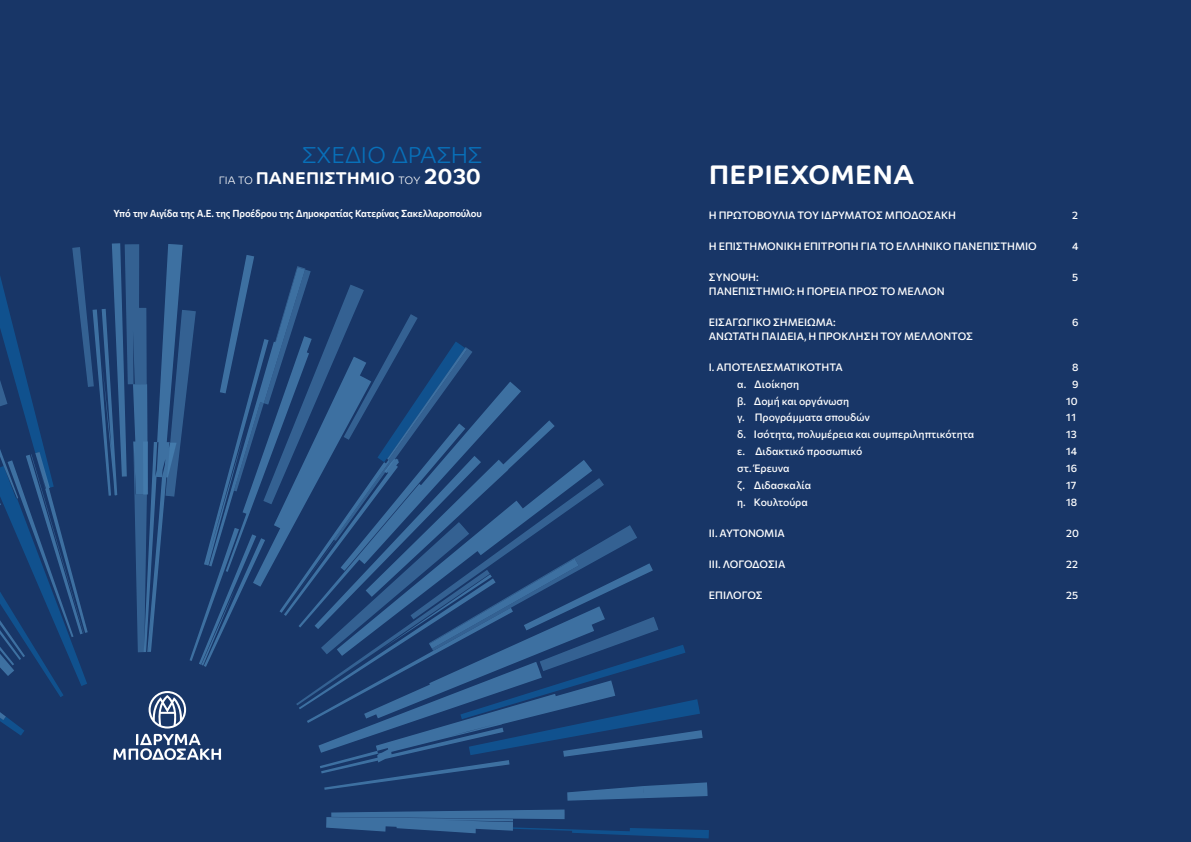
<style>
.page{position:relative;width:1191px;height:842px;background:#183667}
.page>*{position:absolute;margin:0;border:0;box-sizing:border-box;transform-origin:0 0}
.title_2{font:700 27px "Co Text";color:#fff}
.t1{font:300 23.2px "Co Text";color:#0870b9}
.t2{font:700 17.1px "Co Text";color:#fff}
.main_text{font:500 10.5px/14px "Commissioner";color:#fff}
.main_text_2{font:600 10px "Commissioner";letter-spacing:-.02em;color:#fff;scale:.96 1}
.s1{font-weight:300;font-size:10.8px}
.s2{font-size:22.2px}
</style>
<div class="page">
<svg style="left:0;top:243px;width:707px;height:590px"></svg>
<svg style="left:119px;top:651px;width:53px;height:28px"></svg>
<p class="t1" style="left:302px;top:141px;width:181px">ΣΧΈΔΙΟ ΔΡΆΣΗΣ</p>
<p class="t2" style="left:219px;top:168px;width:263px"><span class="s1">ΓΙΑ ΤΟ</span> ΠΑΝΕΠΙΣΤΗΜΙΟ <span class="s1">ΤΟΥ</span> <span class="s2">2030</span></p>
<p class="main_text_2" style="left:113px;top:206px;width:385px">Υπό την Αιγίδα της Α.Ε. της Προέδρου της Δημοκρατίας Κατερίνας Σακελλαροπούλου</p>
<p class="title_2" style="left:709px;top:159px;width:207px">ΠΕΡΙΕΧΟΜΕΝΑ</p>
<p class="main_text" style="left:709px;top:207px;width:249px">Η ΠΡΩΤΟΒΟΥΛΊΑ ΤΟΥ Ι ΔΡΎΜΑΤΟΣ ΜΠΟΔΟΣΆΚΗ</p>
<p class="main_text" style="left:709px;top:238px;width:329px">Η ΕΠΙΣΤΗΜΟΝΙ ΚΉ ΕΠΙΤΡΟΠΉ ΓΙΑ ΤΟ ΕΛΛΗΝΙ ΚΌ ΠΑΝΕΠΙΣΤΉΜΙΟ</p>
<p class="main_text" style="left:709px;top:269px;width:237px">ΣΎΝΟΨΗ:<br>ΠΑΝΕΠΙΣΤΉΜΙΟ: Η ΠΟΡΕΊΑ ΠΡΟΣ ΤΟ ΜΈΛΛΟΝ</p>
<p class="main_text" style="left:709px;top:314px;width:266px">ΕΙΣΑΓΩΓΙ ΚΌ ΣΗΜΕΊΩΜΑ:<br>ΑΝΏΤΑΤΗ ΠΑΙΔΕΊΑ, Η ΠΡΌΚΛΗΣΗ ΤΟΥ ΜΈΛΛΟΝΤΟΣ</p>
<p class="main_text" style="left:709px;top:359px;width:135px">I. ΑΠΟΤΕΛΕΣΜΑΤΙ ΚΌΤΗΤΑ</p>
<p class="main_text" style="left:737px;top:376px;width:63px">α. Διοίκηση</p>
<p class="main_text" style="left:737px;top:393px;width:113px">β. Δομή και οργάνωση</p>
<p class="main_text" style="left:737px;top:410px;width:134px">γ. Προγράμματα σπουδών</p>
<p class="main_text" style="left:737px;top:427px;width:238px">δ. Ι σότητα, πολυμέρεια και συμπεριληπτικότητα</p>
<p class="main_text" style="left:737px;top:443px;width:127px">ε. Διδακτικό προσωπικό</p>
<p class="main_text" style="left:737px;top:460px;width:54px">στ. Έρευνα</p>
<p class="main_text" style="left:737px;top:477px;width:75px">ζ. Διδασκαλία</p>
<p class="main_text" style="left:737px;top:494px;width:72px">η. Κουλτούρα</p>
<p class="main_text" style="left:709px;top:525px;width:77px">II. ΑΥΤΟΝΟΜΊΑ</p>
<p class="main_text" style="left:709px;top:556px;width:78px">III. ΛΟΓΟΔΟΣΊΑ</p>
<p class="main_text" style="left:709px;top:587px;width:55px">ΕΠΊΛΟΓΟΣ</p>
<p class="main_text" style="left:1072px;top:207px;width:7px">2</p>
<p class="main_text" style="left:1072px;top:238px;width:8px">4</p>
<p class="main_text" style="left:1072px;top:269px;width:8px">5</p>
<p class="main_text" style="left:1072px;top:314px;width:8px">6</p>
<p class="main_text" style="left:1072px;top:359px;width:8px">8</p>
<p class="main_text" style="left:1072px;top:376px;width:8px">9</p>
<p class="main_text" style="left:1066px;top:393px;width:13px">10</p>
<p class="main_text" style="left:1066px;top:410px;width:12px">11</p>
<p class="main_text" style="left:1066px;top:427px;width:12px">13</p>
<p class="main_text" style="left:1066px;top:443px;width:12px">14</p>
<p class="main_text" style="left:1066px;top:460px;width:12px">16</p>
<p class="main_text" style="left:1066px;top:477px;width:12px">17</p>
<p class="main_text" style="left:1066px;top:494px;width:13px">18</p>
<p class="main_text" style="left:1066px;top:525px;width:14px">20</p>
<p class="main_text" style="left:1066px;top:556px;width:13px">22</p>
<p class="main_text" style="left:1066px;top:587px;width:13px">25</p>
</div>
